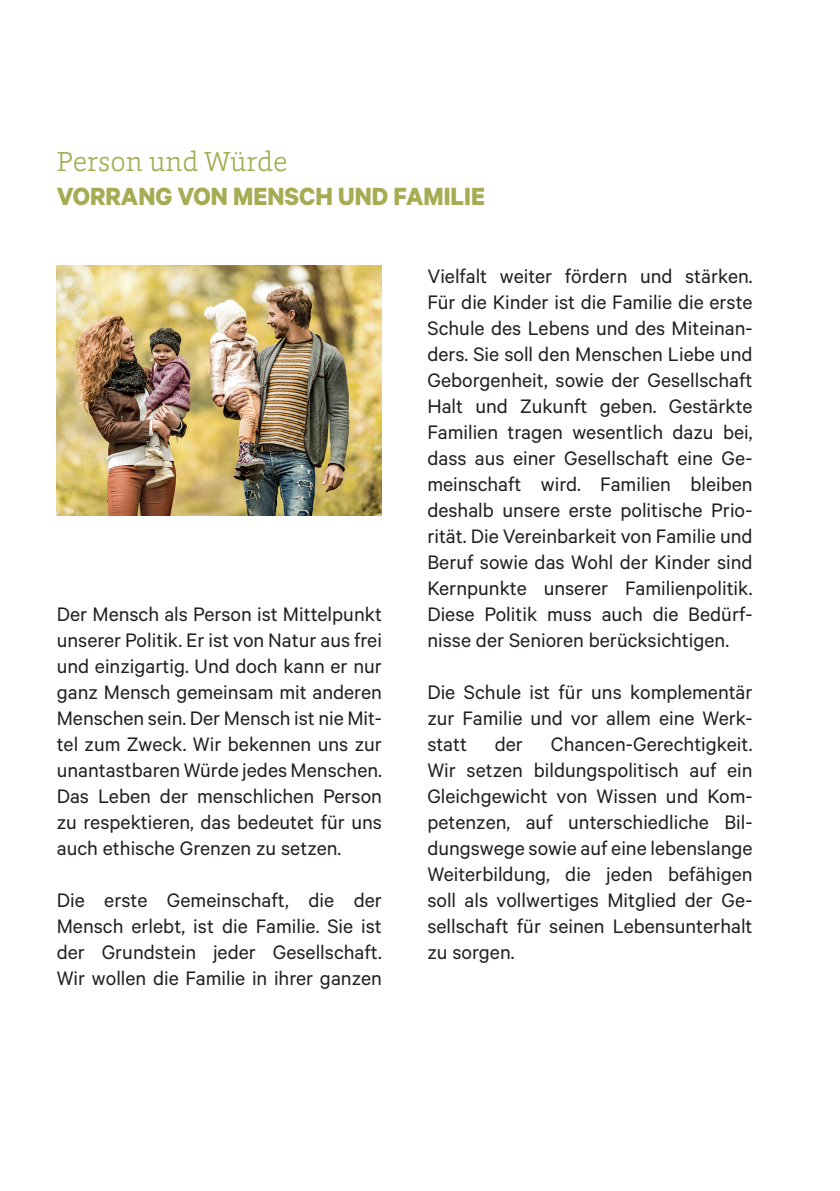
<style>
.page{position:relative;width:840px;height:1191px;background:#fff}
.page>*{position:absolute;margin:0;border:0;box-sizing:border-box;transform-origin:0 0}
.t1{font:700 28px "Calibre";color:#a6ac53;scale:.96 1}
.t2{font:300 28px "Foro Rounded";color:#a6ac53;scale:.96 1}
.t3{font:22px/26px "Calibre";color:#231f20;text-align:justify}
</style>
<div class="page">
<img style="left:57px;top:265px;width:325px;height:250px">
<p class="t2" style="left:57px;top:144px;width:242px">Person und Würde</p>
<p class="t1" style="left:57px;top:179px;width:447px">VORRANG VON MENSCH UND FAMILIE</p>
<p class="t3" style="left:57px;top:600px;width:326px">Der Mensch als Person ist Mittelpunkt unserer Politik. Er ist von Natur aus frei und einzigartig. Und doch kann er nur ganz Mensch gemeinsam mit anderen Menschen sein. Der Mensch ist nie Mit&shy;tel zum Zweck. Wir bekennen uns zur unantastbaren Würde jedes Menschen.<br>Das Leben der menschlichen Person zu respektieren, das bedeutet für uns auch ethische Grenzen zu setzen.</p>
<p class="t3" style="left:57px;top:886px;width:326px">Die erste Gemeinschaft, die der Mensch erlebt, ist die Familie. Sie ist der Grundstein jeder Gesellschaft.<br>Wir wollen die Familie in ihrer ganzen</p>
<p class="t3" style="left:427px;top:262px;width:326px">Vielfalt weiter fördern und stärken.<br>Für die Kinder ist die Familie die erste Schule des Lebens und des Miteinan&shy;ders. Sie soll den Menschen Liebe und Geborgenheit, sowie der Gesellschaft Halt und Zukunft geben. Gestärkte Familien tragen wesentlich dazu bei, dass aus einer Gesellschaft eine Ge&shy;meinschaft wird. Familien bleiben deshalb unsere erste politische Prio&shy;rität. Die Vereinbarkeit von Familie und Beruf sowie das Wohl der Kinder sind Kernpunkte unserer Familienpolitik.<br>Diese Politik muss auch die Bedürf&shy;nisse der Senioren berücksichtigen.</p>
<p class="t3" style="left:427px;top:678px;width:326px">Die Schule ist für uns komplementär zur Familie und vor allem eine Werk&shy;statt</p>
<p class="t3" style="left:427px;top:730px;width:326px;text-indent:123px">Chancen-Gerechtigkeit.<br>Wir setzen bildungspolitisch auf ein Gleichgewicht von Wissen und Kom&shy;petenzen, auf unterschiedliche Bil&shy;dungswege sowie auf eine lebenslange Weiterbildung, die jeden befähigen soll als vollwertiges Mitglied der Ge&shy;sellschaft für seinen Lebensunterhalt zu sorgen.</p>
<p class="t3" style="left:494px;top:730px;width:30px">der</p>
</div>
